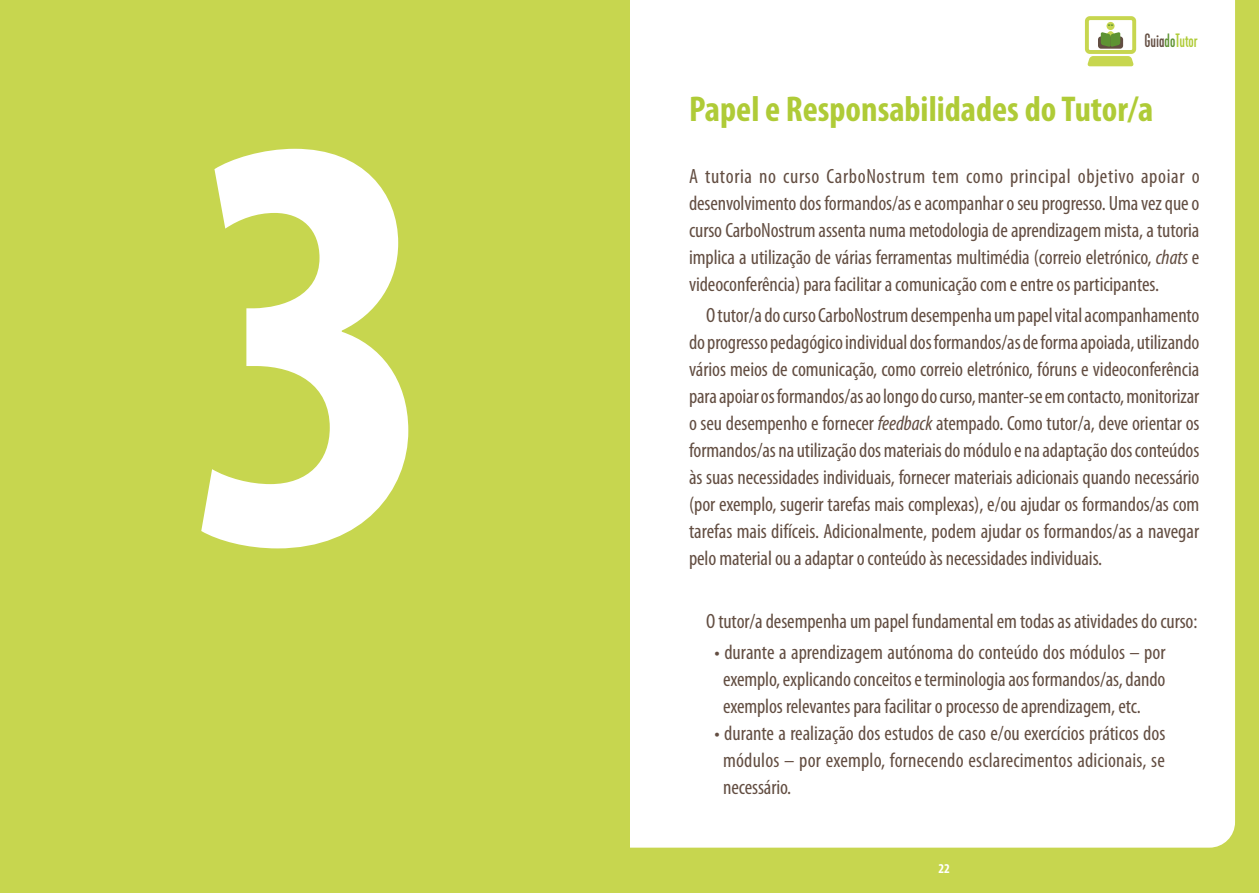
<style>
.page{position:relative;width:1259px;height:893px;background:#c7d64f}
.page>*{position:absolute;margin:0;border:0;box-sizing:border-box;transform-origin:0 0}
.t1{font:700 condensed 600px "Myriad Pro";color:#fff}
.t2{font:700 condensed 36px "Myriad Pro";color:#afcb37}
.t3{font:condensed 20.7px/27px "Myriad Pro";letter-spacing:-.005em;color:#634e42;text-align:justify}
.t4{font:condensed 18px "Kapra Neue";color:#afcb37}
.t5{font:700 condensed 13.5px "Myriad Pro";color:#fff}
.s1{color:#634e42}
.s2{color:#5e9333}
.s3{font-style:italic}
</style>
<div class="page">
<div style="left:630px;top:0;width:605px;height:848px;background:#fff"></div>
<div style="left:1085px;top:16px;width:51px;height:38px;border:4px solid #c7d64f;border-radius:3px"></div>
<svg style="left:1087px;top:56px;width:46px;height:10px"></svg>
<div style="left:1098px;top:36px;width:25px;height:13px;background:#634e42;border-radius:3px"></div>
<svg style="left:1100px;top:24px;width:20px;height:23px"></svg>
<h1 class="t1" style="left:187px;top:-31px;width:257px">3</h1>
<p class="t4" style="left:1144px;top:30px;width:55px"><span class="s1">Guia</span><span class="s2">do</span>Tutor</p>
<h2 class="t2" style="left:689px;top:86px;width:466px">Papel e Responsabilidades do Tutor/a</h2>
<p class="t3" style="left:689px;top:162px;width:512px">A tutoria no curso CarboNostrum tem como principal objetivo apoiar o desenvolvimento dos formandos/as e acompanhar o seu progresso. Uma vez que o curso CarboNostrum assenta numa metodologia de aprendizagem mista, a tutoria implica a utilização de várias ferramentas multimédia (correio eletrónico, <span class="s3">chats</span> e videoconferência) para facilitar a comunicação com e entre os participantes.</p>
<p class="t3" style="left:689px;top:302px;width:512px;text-indent:17px">O tutor/a do curso CarboNostrum desempenha um papel vital acompanhamento do progresso pedagógico individual dos formandos/as de forma apoiada, utilizando vários meios de comunicação, como correio eletrónico, fóruns e videoconferência para apoiar os formandos/as ao longo do curso, manter-se em contacto, monitorizar o seu desempenho e fornecer <span class="s3">feedback</span> atempado. Como tutor/a, deve orientar os formandos/as na utilização dos materiais do módulo e na adaptação dos conteúdos às suas necessidades individuais, fornecer materiais adicionais quando necessário (por exemplo, sugerir tarefas mais complexas), e/ou ajudar os formandos/as com tarefas mais difíceis. Adicionalmente, podem ajudar os formandos/as a navegar pelo material ou a adaptar o conteúdo às necessidades individuais.</p>
<p class="t3" style="left:706px;top:607px;width:493px">O tutor/a desempenha um papel fundamental em todas as atividades do curso:</p>
<p class="t3" style="left:723px;top:638px;width:444px;text-indent:-9px">• durante a aprendizagem autónoma do conteúdo dos módulos – por exemplo, explicando conceitos e terminologia aos formandos/as, dando exemplos relevantes para facilitar o processo de aprendizagem, etc.</p>
<p class="t3" style="left:723px;top:719px;width:444px;text-indent:-9px">• durante a realização dos estudos de caso e/ou exercícios práticos dos módulos – por exemplo, fornecendo esclarecimentos adicionais, se necessário.</p>
<p class="t5" style="left:938px;top:860px;width:13px">22</p>
</div>
